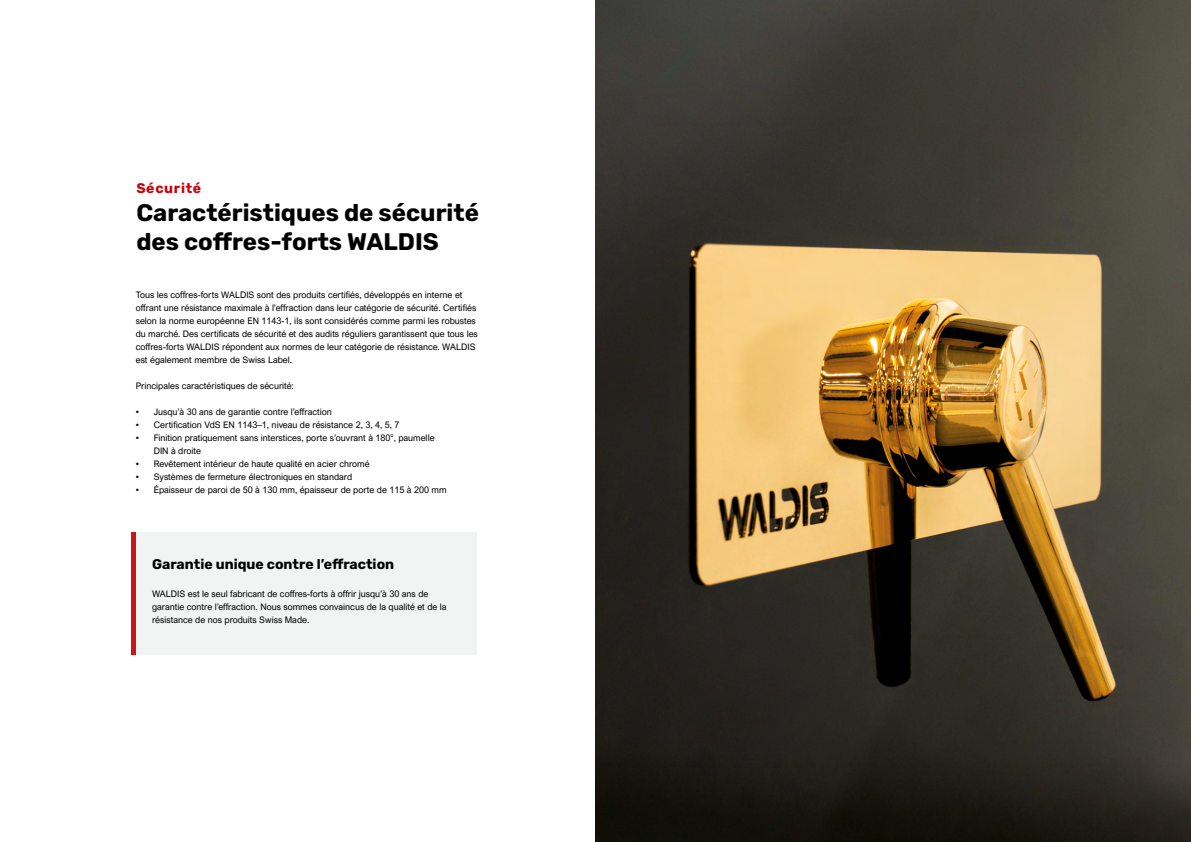
<style>
.page{position:relative;width:1191px;height:842px;background:#fff}
.page>*{position:absolute;margin:0;border:0;box-sizing:border-box;transform-origin:0 0}
.t1{font:700 24px/28.8px "Rubik";color:#000}
.t2{font:700 14px "Rubik";color:#000}
.t3{font:700 14px "Rubik";letter-spacing:.05em;color:#cd000a}
.t4{font:9px/13px "Arial Nova";color:#000}
</style>
<div class="page">
<div style="left:136px;top:532px;width:340px;height:122px;background:#f1f4f3"></div>
<hr style="left:132px;top:532px;width:4px;height:123px;background:#cd1417">
<img style="left:595px;top:0;width:596px;height:842px">
<h2 class="t3" style="left:136px;top:179px;width:66px">Sécurité</h2>
<h1 class="t1" style="left:136px;top:199px;width:344px">Caractéristiques de sécurité des coffres-forts WALDIS</h1>
<p class="t4" style="left:136px;top:288px;width:344px">Tous les coffres-forts WALDIS sont des produits certifiés, développés en interne et offrant une résistance maximale à l’effraction dans leur catégorie de sécurité. Certifiés selon la norme européenne EN 1143-1, ils sont considérés comme parmi les robustes du marché. Des certificats de sécurité et des audits réguliers garantissent que tous les coffres-forts WALDIS répondent aux normes de leur catégorie de résistance. WALDIS est également membre de Swiss Label.</p>
<p class="t4" style="left:136px;top:379px;width:159px">Principales caractéristiques de sécurité:</p>
<p class="t4" style="left:136px;top:405px;width:197px">• Jusqu’à 30 ans de garantie contre l’effraction</p>
<p class="t4" style="left:136px;top:418px;width:265px">• Certification VdS EN 1143–1, niveau de résistance 2, 3, 4, 5, 7</p>
<p class="t4" style="left:154px;top:431px;width:282px;text-indent:-18px">• Finition pratiquement sans interstices, porte s’ouvrant à 180°, paumelle<br>DIN à droite</p>
<p class="t4" style="left:136px;top:457px;width:235px">• Revêtement intérieur de haute qualité en acier chromé</p>
<p class="t4" style="left:136px;top:470px;width:218px">• Systèmes de fermeture électroniques en standard</p>
<p class="t4" style="left:136px;top:483px;width:312px">• Épaisseur de paroi de 50 à 130 mm, épaisseur de porte de 115 à 200 mm</p>
<h2 class="t2" style="left:152px;top:556px;width:244px">Garantie unique contre l’effraction</h2>
<p class="t4" style="left:152px;top:587px;width:296px">WALDIS est le seul fabricant de coffres-forts à offrir jusqu’à 30 ans de garantie contre l’effraction. Nous sommes convaincus de la qualité et de la résistance de nos produits Swiss Made.</p>
</div>
